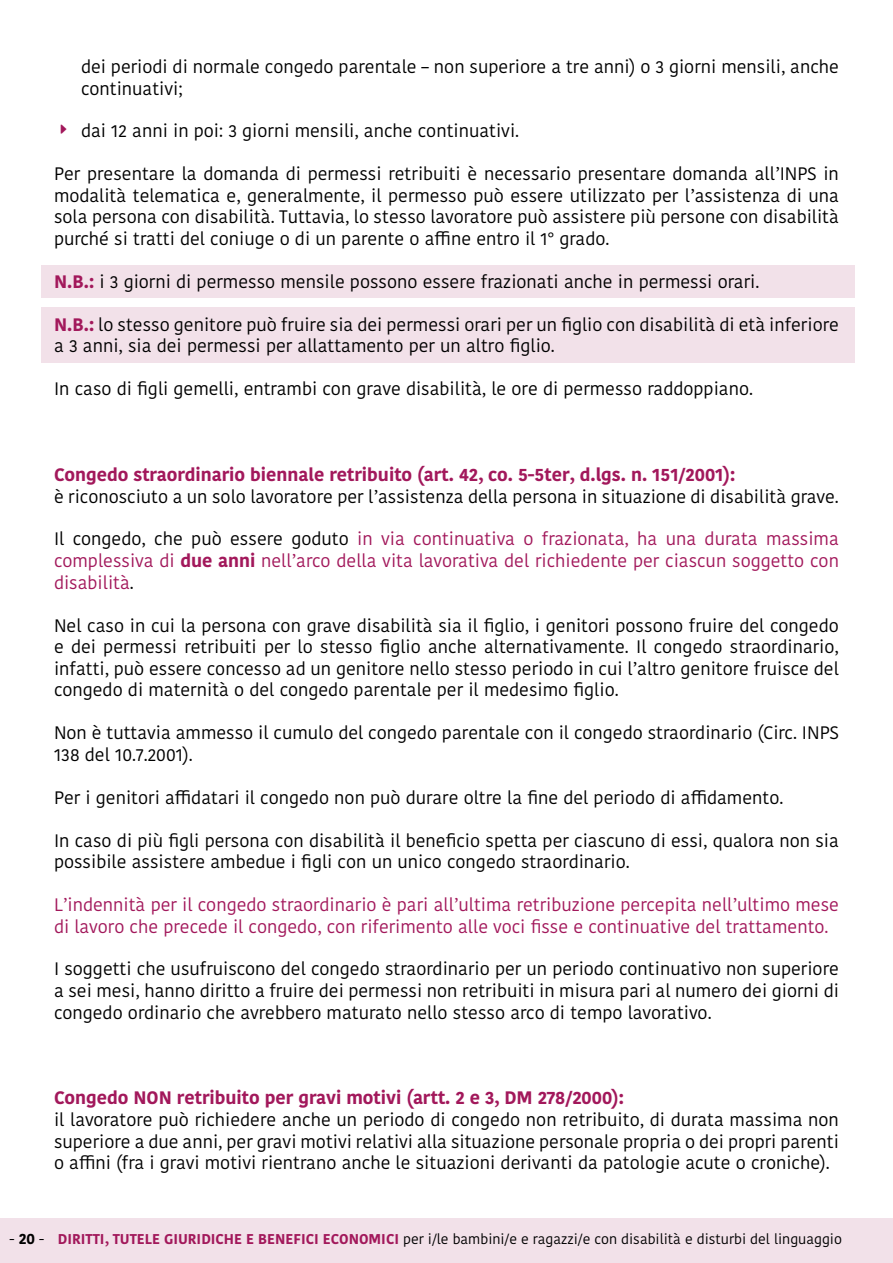
<style>
.page{position:relative;width:893px;height:1263px;background:#fff}
.page>*{position:absolute;margin:0;border:0;box-sizing:border-box;transform-origin:0 0}
.t1{font:18px/21.6px "Kohinoor Bangla";color:#000}
.t2{font:18px/21.6px "Kohinoor Bangla";color:#a2185b;text-align:justify}
.t3{font:700 18px "Kohinoor Bangla";color:#a2185b}
.t4{font:14.1px "Kohinoor Bangla";color:#000}
.s1{font-weight:700;color:#a2185b}
.s2{color:#000}
.s3{font-weight:700}
.s4{font-size:15px}
.s5{font-weight:700;font-size:15px}
</style>
<div class="page">
<div style="left:0;top:1218px;width:893px;height:45px;background:#f2e1e9"></div>
<div style="left:41px;top:265px;width:814px;height:33px;background:#f2e1e9"></div>
<div style="left:41px;top:308px;width:814px;height:55px;background:#f2e1e9"></div>
<p class="t1" style="left:81px;top:55px;width:759px">dei periodi di normale congedo parentale – non superiore a tre anni) o 3 giorni mensili, anche continuativi;</p>
<p class="t1" style="left:81px;top:120px;width:440px">dai 12 anni in poi: 3 giorni mensili, anche continuativi.</p>
<p class="t1" style="left:54px;top:163px;width:786px;text-align:justify">Per presentare la domanda di permessi retribuiti è necessario presentare domanda all’INPS in modalità telematica e, generalmente, il permesso può essere utilizzato per l’assistenza di una sola persona con disabilità. Tuttavia, lo stesso lavoratore può assistere più persone con disabilità purché si tratti del coniuge o di un parente o affine entro il 1° grado.</p>
<p class="t1" style="left:54px;top:270px;width:707px"><span class="s1">N.B.:</span> i 3 giorni di permesso mensile possono essere frazionati anche in permessi orari.</p>
<p class="t1" style="left:54px;top:313px;width:786px"><span class="s1">N.B.:</span> lo stesso genitore può fruire sia dei permessi orari per un figlio con disabilità di età inferiore a 3 anni, sia dei permessi per allattamento per un altro figlio.</p>
<p class="t1" style="left:54px;top:378px;width:700px">In caso di figli gemelli, entrambi con grave disabilità, le ore di permesso raddoppiano.</p>
<p class="t3" style="left:54px;top:459px;width:683px">Congedo straordinario biennale retribuito (art. 42, co. 5-5ter, d.lgs. n. 151/2001):</p>
<p class="t1" style="left:54px;top:485px;width:786px">è riconosciuto a un solo lavoratore per l’assistenza della persona in situazione di disabilità grave.</p>
<p class="t2" style="left:54px;top:528px;width:786px"><span class="s2">Il congedo, che può essere goduto</span> in via continuativa o frazionata, ha una durata massima complessiva di <span class="s3">due anni</span> nell’arco della vita lavorativa del richiedente per ciascun soggetto con disabilità<span class="s2">.</span></p>
<p class="t1" style="left:54px;top:614px;width:786px;text-align:justify">Nel caso in cui la persona con grave disabilità sia il figlio, i genitori possono fruire del congedo e dei permessi retribuiti per lo stesso figlio anche alternativamente. Il congedo straordinario, infatti, può essere concesso ad un genitore nello stesso periodo in cui l’altro genitore fruisce del congedo di maternità o del congedo parentale per il medesimo figlio.</p>
<p class="t1" style="left:54px;top:722px;width:786px">Non è tuttavia ammesso il cumulo del congedo parentale con il congedo straordinario (Circ. INPS<br>138 del 10.7.2001).</p>
<p class="t1" style="left:54px;top:786px;width:731px">Per i genitori affidatari il congedo non può durare oltre la fine del periodo di affidamento.</p>
<p class="t1" style="left:54px;top:829px;width:786px">In caso di più figli persona con disabilità il beneficio spetta per ciascuno di essi, qualora non sia possibile assistere ambedue i figli con un unico congedo straordinario.</p>
<p class="t2" style="left:54px;top:893px;width:786px">L’indennità per il congedo straordinario è pari all’ultima retribuzione percepita nell’ultimo mese di lavoro che precede il congedo, con riferimento alle voci fisse e continuative del trattamento.</p>
<p class="t1" style="left:54px;top:958px;width:786px;text-align:justify">I soggetti che usufruiscono del congedo straordinario per un periodo continuativo non superiore a sei mesi, hanno diritto a fruire dei permessi non retribuiti in misura pari al numero dei giorni di congedo ordinario che avrebbero maturato nello stesso arco di tempo lavorativo.</p>
<p class="t3" style="left:54px;top:1082px;width:572px">Congedo NON retribuito per gravi motivi (artt. 2 e 3, DM 278/2000):</p>
<p class="t1" style="left:54px;top:1108px;width:786px;text-align:justify">il lavoratore può richiedere anche un periodo di congedo non retribuito, di durata massima non superiore a due anni, per gravi motivi relativi alla situazione personale propria o dei propri parenti o affini (fra i gravi motivi rientrano anche le situazioni derivanti da patologie acute o croniche).</p>
<p class="t4" style="left:10px;top:1228px;width:834px"><span class="s4">-</span> <span class="s5">20</span> <span class="s4">-</span> <span class="s1">DIRITTI, TUTELE GIURIDICHE E BENEFICI ECONOMICI</span> per i/le bambini/e e ragazzi/e con disabilità e disturbi del linguaggio</p>
</div>
